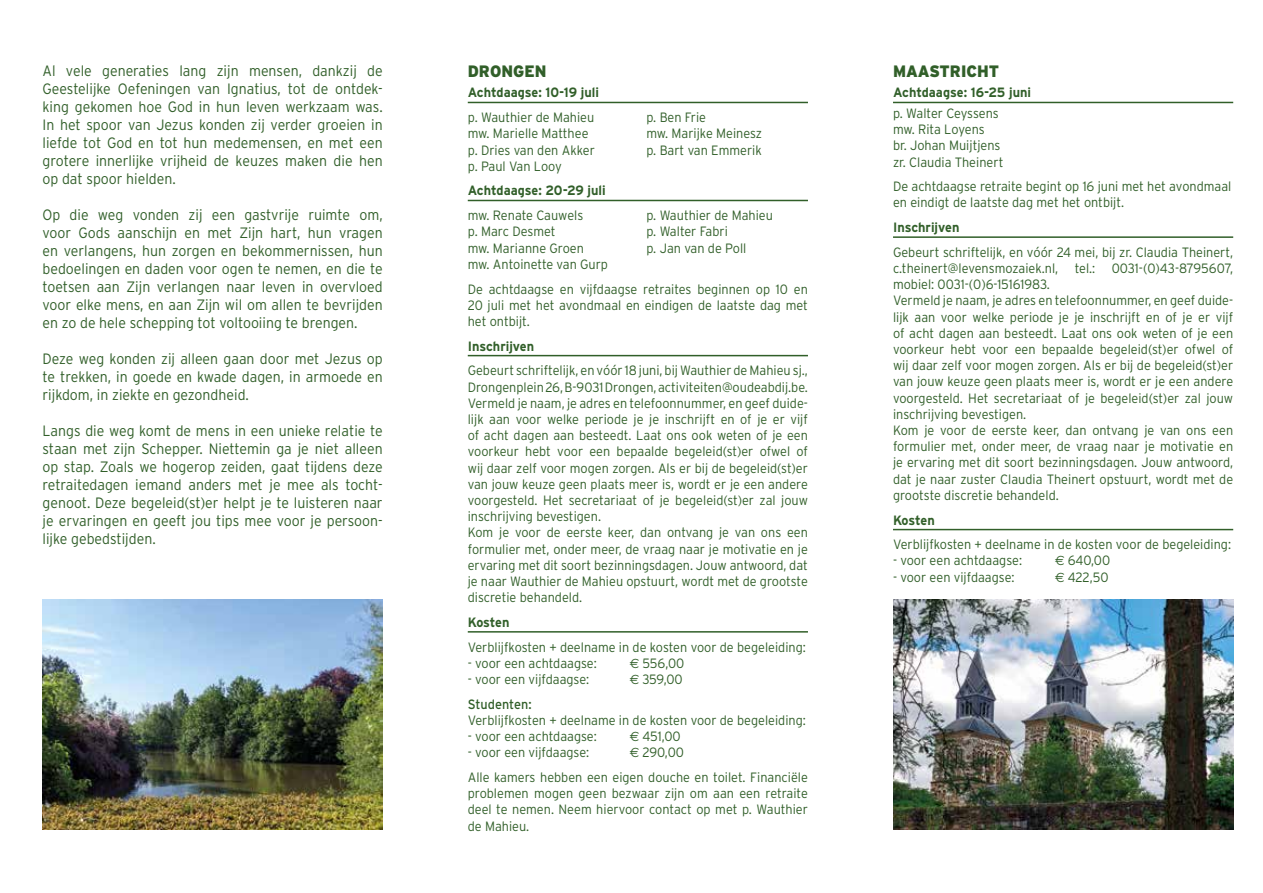
<style>
.page{position:relative;width:1263px;height:893px;background:#fff}
.page>*{position:absolute;margin:0;border:0;box-sizing:border-box;transform-origin:0 0}
.t1{font:900 16.5px "Interstate";color:#315f29;scale:.94 1}
.t2{font:300 15px/18px "Interstate";color:#315f29;text-align:justify;scale:.94 1}
.t3{font:300 13.5px/16.2px "Interstate";color:#315f29;scale:.94 1}
.t4{font:700 13.5px "Interstate";color:#315f29;scale:.94 1}
.t5{font:13.5px "Interstate";color:#315f29;scale:.94 1}
.s1{font-family:"Euro Sans Std";font-weight:400}
</style>
<div class="page">
<hr style="left:468px;top:102px;width:340px;height:1px;background:#315f29">
<hr style="left:468px;top:200px;width:340px;height:1px;background:#315f29">
<hr style="left:468px;top:355px;width:340px;height:1px;background:#315f29">
<hr style="left:468px;top:631px;width:340px;height:2px;background:#315f29">
<img style="left:43px;top:600px;width:340px;height:229px">
<hr style="left:893px;top:102px;width:340px;height:1px;background:#315f29">
<hr style="left:893px;top:236px;width:340px;height:2px;background:#315f29">
<hr style="left:893px;top:529px;width:340px;height:1px;background:#315f29">
<img style="left:893px;top:600px;width:340px;height:229px">
<p class="t2" style="left:43px;top:61px;width:363px">Al vele generaties lang zijn mensen, dankzij de Geestelijke Oefeningen van Ignatius, tot de ontdek&shy;king gekomen hoe God in hun leven werkzaam was.<br>In het spoor van Jezus konden zij verder groeien in liefde tot God en tot hun medemensen, en met een grotere innerlijke vrijheid de keuzes maken die hen op dat spoor hielden.</p>
<p class="t2" style="left:43px;top:205px;width:363px">Op die weg vonden zij een gastvrije ruimte om, voor Gods aanschijn en met Zijn hart, hun vragen en verlangens, hun zorgen en bekommernissen, hun bedoelingen en daden voor ogen te nemen, en die te toetsen aan Zijn verlangen naar leven in overvloed voor elke mens, en aan Zijn wil om allen te bevrijden en zo de hele schepping tot voltooiing te brengen.</p>
<p class="t2" style="left:43px;top:349px;width:363px">Deze weg konden zij alleen gaan door met Jezus op te trekken, in goede en kwade dagen, in armoede en rijkdom, in ziekte en gezondheid.</p>
<p class="t2" style="left:43px;top:421px;width:363px">Langs die weg komt de mens in een unieke relatie te staan met zijn Schepper. Niettemin ga je niet alleen op stap. Zoals we hogerop zeiden, gaat tijdens deze retraitedagen iemand anders met je mee als tocht&shy;genoot. Deze begeleid(st)er helpt je te luisteren naar je ervaringen en geeft jou tips mee voor je persoon&shy;lijke gebedstijden.</p>
<p class="t1" style="left:468px;top:62px;width:85px">DRONGEN</p>
<p class="t4" style="left:468px;top:85px;width:141px">Achtdaagse: 10-19 juli</p>
<p class="t3" style="left:468px;top:109px;width:136px">p. Wauthier de Mahieu</p>
<p class="t3" style="left:646px;top:109px;width:65px">p. Ben Frie</p>
<p class="t3" style="left:468px;top:125px;width:130px">mw. Marielle Matthee</p>
<p class="t3" style="left:646px;top:125px;width:125px">mw. Marijke Meinesz</p>
<p class="t3" style="left:468px;top:142px;width:137px">p. Dries van den Akker</p>
<p class="t3" style="left:646px;top:142px;width:124px">p. Bart van Emmerik</p>
<p class="t3" style="left:468px;top:158px;width:102px">p. Paul Van Looy</p>
<p class="t4" style="left:468px;top:183px;width:148px">Achtdaagse: 20-29 juli</p>
<p class="t3" style="left:468px;top:207px;width:124px">mw. Renate Cauwels</p>
<p class="t3" style="left:646px;top:207px;width:136px">p. Wauthier de Mahieu</p>
<p class="t3" style="left:468px;top:223px;width:95px">p. Marc Desmet</p>
<p class="t3" style="left:646px;top:223px;width:88px">p. Walter Fabri</p>
<p class="t3" style="left:468px;top:240px;width:125px">mw. Marianne Groen</p>
<p class="t3" style="left:646px;top:240px;width:108px">p. Jan van de Poll</p>
<p class="t3" style="left:468px;top:252px;width:363px;line-height:24.8px">mw. Antoinette van Gurp<br>De achtdaagse en vijfdaagse retraites beginnen op 10 en</p>
<p class="t3" style="left:468px;top:297px;width:363px">20 juli met het avondmaal en eindigen de laatste dag met het ontbijt.</p>
<p class="t4" style="left:468px;top:338px;width:72px">Inschrijven</p>
<p class="t3" style="left:468px;top:362px;width:363px">Gebeurt schriftelijk, en vóór 18 juni, bij Wauthier de Mahieu sj., Drongenplein 26, B-9031 Drongen, activiteiten@oudeabdij.be.<br>Vermeld je naam, je adres en telefoonnummer, en geef duide&shy;lijk aan voor welke periode je je inschrijft en of je er vijf of acht dagen aan besteedt. Laat ons ook weten of je een voorkeur hebt voor een bepaalde begeleid(st)er ofwel of wij daar zelf voor mogen zorgen. Als er bij de begeleid(st)er van jouw keuze geen plaats meer is, wordt er je een andere voorgesteld. Het secretariaat of je begeleid(st)er zal jouw inschrijving bevestigen.<br>Kom je voor de eerste keer, dan ontvang je van ons een formulier met, onder meer, de vraag naar je motivatie en je ervaring met dit soort bezinningsdagen. Jouw antwoord, dat je naar Wauthier de Mahieu opstuurt, wordt met de grootste discretie behandeld.</p>
<p class="t4" style="left:468px;top:615px;width:46px">Kosten</p>
<p class="t3" style="left:468px;top:639px;width:361px">Verblijfkosten + deelname in de kosten voor de begeleiding:</p>
<p class="t3" style="left:468px;top:655px;width:139px">- voor een achtdaagse:</p>
<p class="t3" style="left:630px;top:655px;width:60px"><span class="s1">€</span> 556,00</p>
<p class="t3" style="left:468px;top:671px;width:131px">- voor een vijfdaagse:</p>
<p class="t3" style="left:630px;top:671px;width:58px"><span class="s1">€</span> 359,00</p>
<p class="t5" style="left:468px;top:696px;width:69px">Studenten:</p>
<p class="t3" style="left:468px;top:712px;width:361px">Verblijfkosten + deelname in de kosten voor de begeleiding:</p>
<p class="t3" style="left:468px;top:728px;width:139px">- voor een achtdaagse:</p>
<p class="t3" style="left:630px;top:728px;width:56px"><span class="s1">€</span> 451,00</p>
<p class="t3" style="left:468px;top:744px;width:131px">- voor een vijfdaagse:</p>
<p class="t3" style="left:468px;top:740px;width:363px;line-height:24.8px;text-indent:162px"><span class="s1">€</span> 290,00<br>Alle kamers hebben een eigen douche en toilet. Financiële</p>
<p class="t3" style="left:468px;top:785px;width:363px;text-align:justify">problemen mogen geen bezwaar zijn om aan een retraite deel te nemen. Neem hiervoor contact op met p. Wauthier de Mahieu.</p>
<p class="t1" style="left:893px;top:62px;width:114px">MAASTRICHT</p>
<p class="t4" style="left:893px;top:85px;width:148px">Achtdaagse: 16-25 juni</p>
<p class="t3" style="left:893px;top:105px;width:119px">p. Walter Ceyssens mw. Rita Loyens<br>br. Johan Muijtjens zr. Claudia Theinert</p>
<p class="t3" style="left:893px;top:178px;width:361px">De achtdaagse retraite begint op 16 juni met het avondmaal en eindigt de laatste dag met het ontbijt.</p>
<p class="t4" style="left:893px;top:220px;width:72px">Inschrijven</p>
<p class="t3" style="left:893px;top:244px;width:363px">Gebeurt schriftelijk, en vóór 24 mei, bij zr. Claudia Theinert, c.theinert@levensmozaiek.nl, tel.: 0031-(0)43-8795607, mobiel: 0031-(0)6-15161983.<br>Vermeld je naam, je adres en telefoonnummer, en geef duide&shy;lijk aan voor welke periode je je inschrijft en of je er vijf of acht dagen aan besteedt. Laat ons ook weten of je een voorkeur hebt voor een bepaalde begeleid(st)er ofwel of wij daar zelf voor mogen zorgen. Als er bij de begeleid(st)er van jouw keuze geen plaats meer is, wordt er je een andere voorgesteld. Het secretariaat of je begeleid(st)er zal jouw inschrijving bevestigen.<br>Kom je voor de eerste keer, dan ontvang je van ons een formulier met, onder meer, de vraag naar je motivatie en je ervaring met dit soort bezinningsdagen. Jouw antwoord, dat je naar zuster Claudia Theinert opstuurt, wordt met de grootste discretie behandeld.</p>
<p class="t4" style="left:893px;top:512px;width:46px">Kosten</p>
<p class="t3" style="left:893px;top:536px;width:361px">Verblijfkosten + deelname in de kosten voor de begeleiding:</p>
<p class="t3" style="left:893px;top:552px;width:139px">- voor een achtdaagse:</p>
<p class="t3" style="left:1055px;top:552px;width:60px"><span class="s1">€</span> 640,00</p>
<p class="t3" style="left:893px;top:569px;width:131px">- voor een vijfdaagse:</p>
<p class="t3" style="left:1055px;top:569px;width:58px"><span class="s1">€</span> 422,50</p>
</div>
